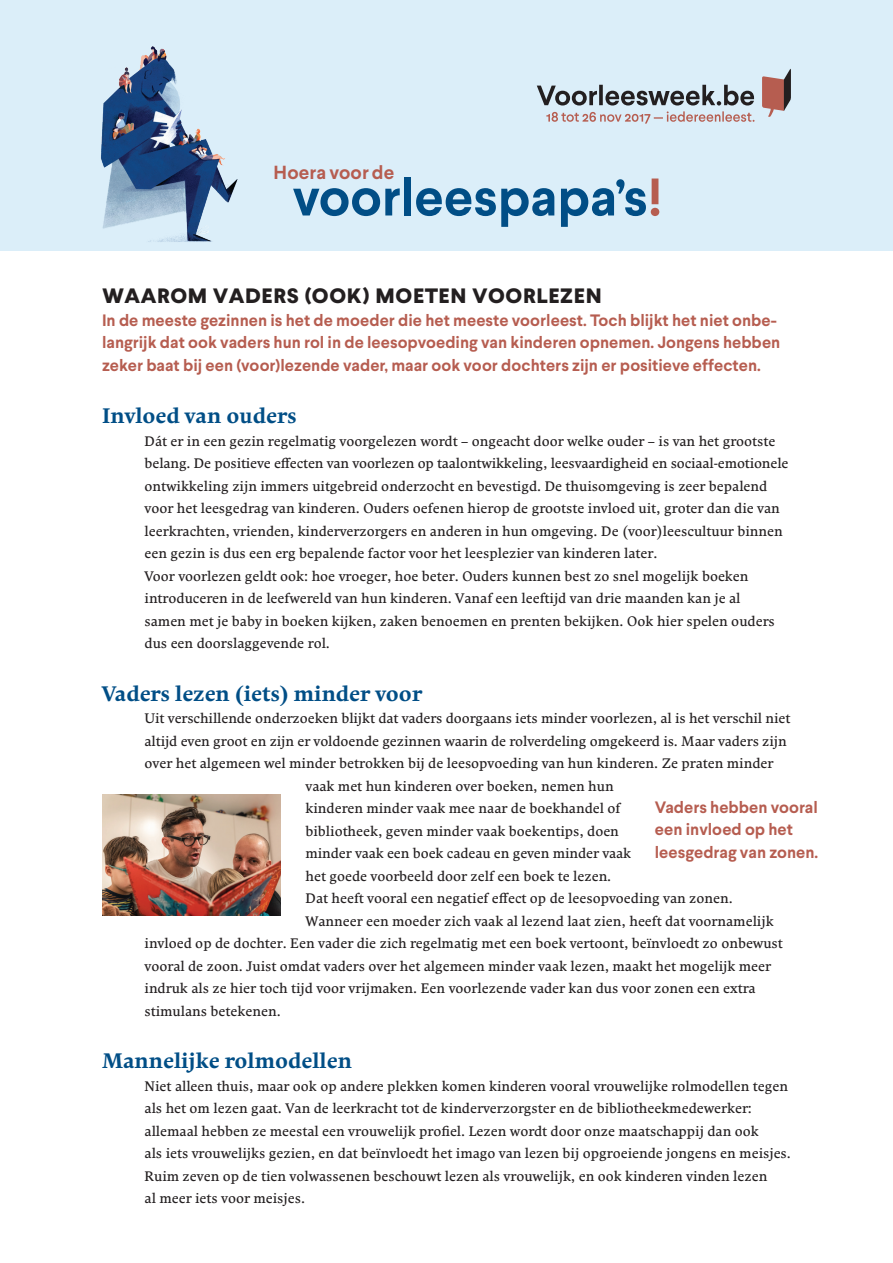
<style>
.page{position:relative;width:893px;height:1263px;background:#fff}
.page>*{position:absolute;margin:0;border:0;box-sizing:border-box;transform-origin:0 0}
.t1{font:700 52.8px "Larsseit";letter-spacing:-.005em;color:#014e86}
.t2{font:700 27px "Larsseit";color:#231f20}
.t3{font:700 21px "Comenia Serif Pro";color:#014e86}
.t4{font:700 18.9px "Larsseit";letter-spacing:.005em;color:#b65d50}
.t5{font:700 16.5px/22.5px "Larsseit";color:#b65d50}
.t6{font:13.8px/22.5px "Comenia Serif Pro";color:#231f20}
.s1{color:#b65d50}
</style>
<div class="page">
<div style="left:0;top:0;width:893px;height:251px;background:#dbeef9"></div>
<img style="left:101px;top:46px;width:137px;height:196px">
<img style="left:102px;top:794px;width:179px;height:122px">
<svg style="left:762px;top:68px;width:29px;height:49px"></svg>
<svg style="left:537px;top:85px;width:217px;height:39px"></svg>
<h3 class="t4" style="left:274px;top:160px;width:122px">Hoera voor de</h3>
<h1 class="t1" style="left:293px;top:163px;width:371px">voorleespapa’s<span class="s1">!</span></h1>
<h2 class="t2" style="left:102px;top:276px;width:501px">WAAROM VADERS (OOK) MOETEN VOORLEZEN</h2>
<p class="t5" style="left:102px;top:309px;width:680px">In de meeste gezinnen is het de moeder die het meeste voorleest. Toch blijkt het niet onbe&shy;langrijk dat ook vaders hun rol in de leesopvoeding van kinderen opnemen. Jongens hebben zeker baat bij een (voor)lezende vader, maar ook voor dochters zijn er positieve effecten.</p>
<h3 class="t3" style="left:102px;top:401px;width:196px">Invloed van ouders</h3>
<p class="t6" style="left:145px;top:429px;width:645px">Dát er in een gezin regelmatig voorgelezen wordt – ongeacht door welke ouder – is van het grootste belang. De positieve effecten van voorlezen op taalontwikkeling, leesvaardigheid en sociaal-emotionele ontwikkeling zijn immers uitgebreid onderzocht en bevestigd. De thuisomgeving is zeer bepalend voor het leesgedrag van kinderen. Ouders oefenen hierop de grootste invloed uit, groter dan die van leerkrachten, vrienden, kinderverzorgers en anderen in hun omgeving. De (voor)leescultuur binnen een gezin is dus een erg bepalende factor voor het leesplezier van kinderen later.<br>Voor voorlezen geldt ook: hoe vroeger, hoe beter. Ouders kunnen best zo snel mogelijk boeken introduceren in de leefwereld van hun kinderen. Vanaf een leeftijd van drie maanden kan je al<br>samen met je baby in boeken kijken, zaken benoemen en prenten bekijken. Ook hier spelen ouders dus een doorslaggevende rol.</p>
<h3 class="t3" style="left:102px;top:678px;width:321px">Vaders lezen (iets) minder voor</h3>
<p class="t6" style="left:145px;top:707px;width:647px">Uit verschillende onderzoeken blijkt dat vaders doorgaans iets minder voorlezen, al is het verschil niet</p>
<p class="t6" style="left:145px;top:729px;width:644px">altijd even groot en zijn er voldoende gezinnen waarin de rolverdeling omgekeerd is. Maar vaders zijn</p>
<p class="t6" style="left:145px;top:752px;width:630px">over het algemeen wel minder betrokken bij de leesopvoeding van hun kinderen. Ze praten minder</p>
<p class="t6" style="left:306px;top:774px;width:310px">vaak met hun kinderen over boeken, nemen hun</p>
<p class="t6" style="left:306px;top:797px;width:316px">kinderen minder vaak mee naar de boekhandel of</p>
<p class="t6" style="left:306px;top:819px;width:315px">bibliotheek, geven minder vaak boekentips, doen</p>
<p class="t6" style="left:306px;top:842px;width:327px">minder vaak een boek cadeau en geven minder vaak</p>
<p class="t6" style="left:306px;top:864px;width:307px">het goede voorbeeld door zelf een boek te lezen.</p>
<p class="t6" style="left:306px;top:887px;width:429px">Dat heeft vooral een negatief effect op de leesopvoeding van zonen.</p>
<p class="t6" style="left:306px;top:909px;width:470px">Wanneer een moeder zich vaak al lezend laat zien, heeft dat voornamelijk</p>
<p class="t6" style="left:145px;top:932px;width:640px">invloed op de dochter. Een vader die zich regelmatig met een boek vertoont, beïnvloedt zo onbewust</p>
<p class="t6" style="left:145px;top:954px;width:628px">vooral de zoon. Juist omdat vaders over het algemeen minder vaak lezen, maakt het mogelijk meer</p>
<p class="t6" style="left:145px;top:977px;width:613px">indruk als ze hier toch tijd voor vrijmaken. Een voorlezende vader kan dus voor zonen een extra</p>
<p class="t6" style="left:145px;top:999px;width:138px">stimulans betekenen.</p>
<h3 class="t3" style="left:102px;top:1046px;width:251px">Mannelijke rolmodellen</h3>
<p class="t6" style="left:145px;top:1074px;width:648px">Niet alleen thuis, maar ook op andere plekken komen kinderen vooral vrouwelijke rolmodellen tegen als het om lezen gaat. Van de leerkracht tot de kinderverzorgster en de bibliotheekmedewerker: allemaal hebben ze meestal een vrouwelijk profiel. Lezen wordt door onze maatschappij dan ook<br>als iets vrouwelijks gezien, en dat beïnvloedt het imago van lezen bij opgroeiende jongens en meisjes.<br>Ruim zeven op de tien volwassenen beschouwt lezen als vrouwelijk, en ook kinderen vinden lezen<br>al meer iets voor meisjes.</p>
<p class="t5" style="left:655px;top:796px;width:165px">Vaders hebben vooral een invloed op het leesgedrag van zonen.</p>
</div>
